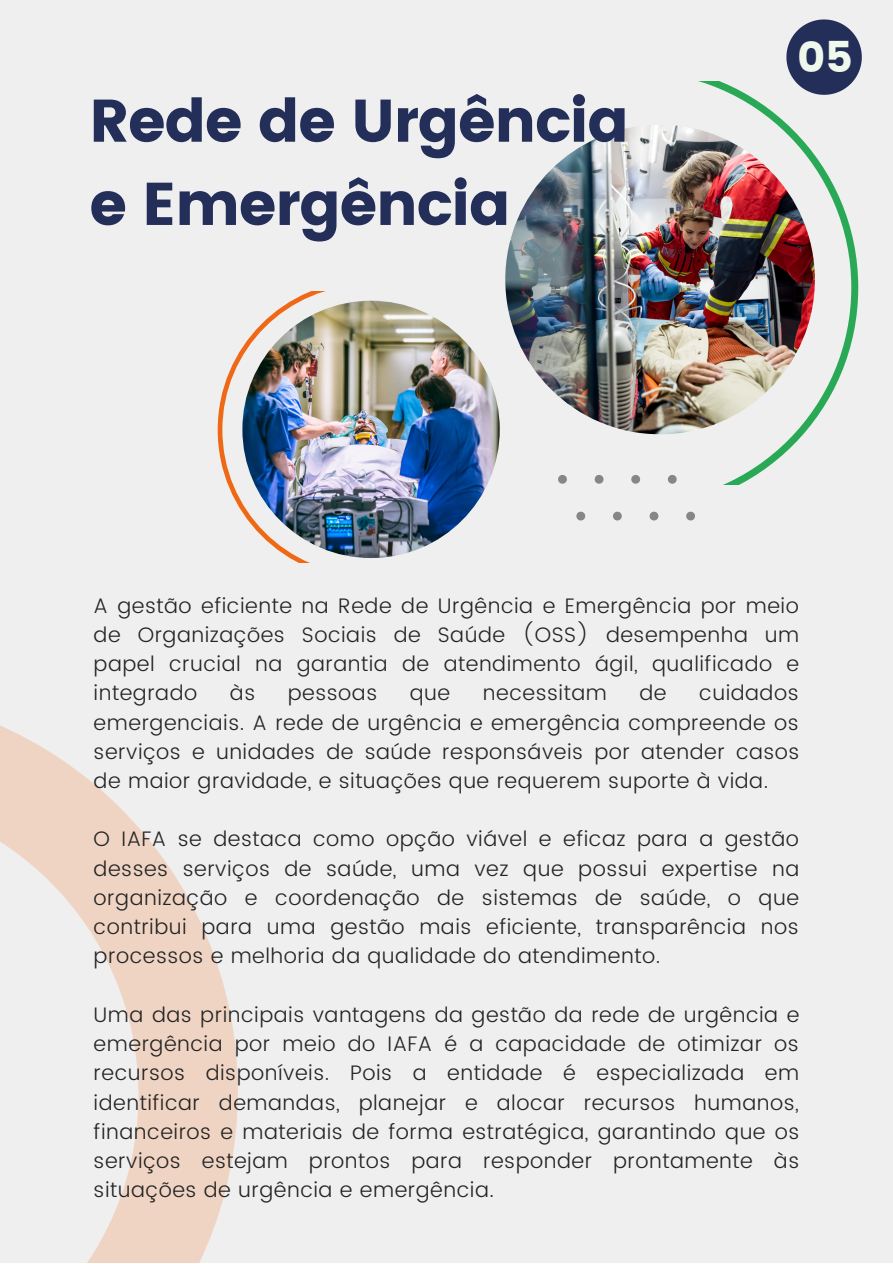
<style>
.page{position:relative;width:893px;height:1264px;background:#fff}
.page>*{position:absolute;margin:0;border:0;box-sizing:border-box;transform-origin:0 0}
.t1{font:60px/83.2px "Poppins";letter-spacing:-.025em;color:#232f59}
.t2{font:42.6px "Poppins";color:#eef8eb}
.t3{font:300 21px/29.2px "Poppins";letter-spacing:.025em;color:#242424;text-align:justify}
</style>
<div class="page">
<div style="left:0;top:0;width:892px;height:1262px;background:#efefef"></div>
<svg style="left:218px;top:291px;width:151px;height:271px"></svg>
<svg style="left:633px;top:81px;width:225px;height:404px"></svg>
<svg style="left:0;top:725px;width:238px;height:537px"></svg>
<img style="left:242px;top:301px;width:257px;height:257px;border-radius:50%">
<img style="left:505px;top:125px;width:309px;height:309px;border-radius:50%">
<svg style="left:558px;top:475px;width:9px;height:8px"></svg>
<svg style="left:594px;top:475px;width:9px;height:8px"></svg>
<svg style="left:631px;top:475px;width:9px;height:8px"></svg>
<svg style="left:667px;top:475px;width:9px;height:8px"></svg>
<svg style="left:576px;top:511px;width:9px;height:9px"></svg>
<svg style="left:613px;top:511px;width:8px;height:9px"></svg>
<svg style="left:649px;top:511px;width:9px;height:9px"></svg>
<svg style="left:686px;top:511px;width:9px;height:9px"></svg>
<svg style="left:786px;top:19px;width:75px;height:76px"></svg>
<p class="t1" style="left:89px;top:79px;width:541px">Rede de Urgência e Emergência</p>
<p class="t2" style="left:797px;top:32px;width:57px">05</p>
<p class="t3" style="left:94px;top:590px;width:707px">A gestão eficiente na Rede de Urgência e Emergência por meio de Organizações Sociais de Saúde (OSS) desempenha um papel crucial na garantia de atendimento ágil, qualificado e integrado</p>
<p class="t3" style="left:230px;top:678px;width:27px">às</p>
<p class="t3" style="left:288px;top:678px;width:91px">pessoas</p>
<p class="t3" style="left:410px;top:678px;width:42px">que</p>
<p class="t3" style="left:483px;top:678px;width:125px">necessitam</p>
<p class="t3" style="left:639px;top:678px;width:29px">de</p>
<p class="t3" style="left:94px;top:678px;width:707px;text-indent:605px">cuidados emergenciais. A rede de urgência e emergência compreende os serviços e unidades de saúde responsáveis por atender casos de maior gravidade, e situações que requerem suporte à vida.</p>
<p class="t3" style="left:94px;top:824px;width:707px">O IAFA se destaca como opção viável e eficaz para a gestão desses serviços de saúde, uma vez que possui expertise na organização e coordenação de sistemas de saúde, o que contribui para uma gestão mais eficiente, transparência nos processos e melhoria da qualidade do atendimento.</p>
<p class="t3" style="left:94px;top:1000px;width:707px">Uma das principais vantagens da gestão da rede de urgência e emergência por meio do IAFA é a capacidade de otimizar os recursos disponíveis. Pois a entidade é especializada em identificar demandas, planejar e alocar recursos humanos, financeiros e materiais de forma estratégica, garantindo que os serviços estejam prontos para responder prontamente às situações de urgência e emergência.</p>
</div>
